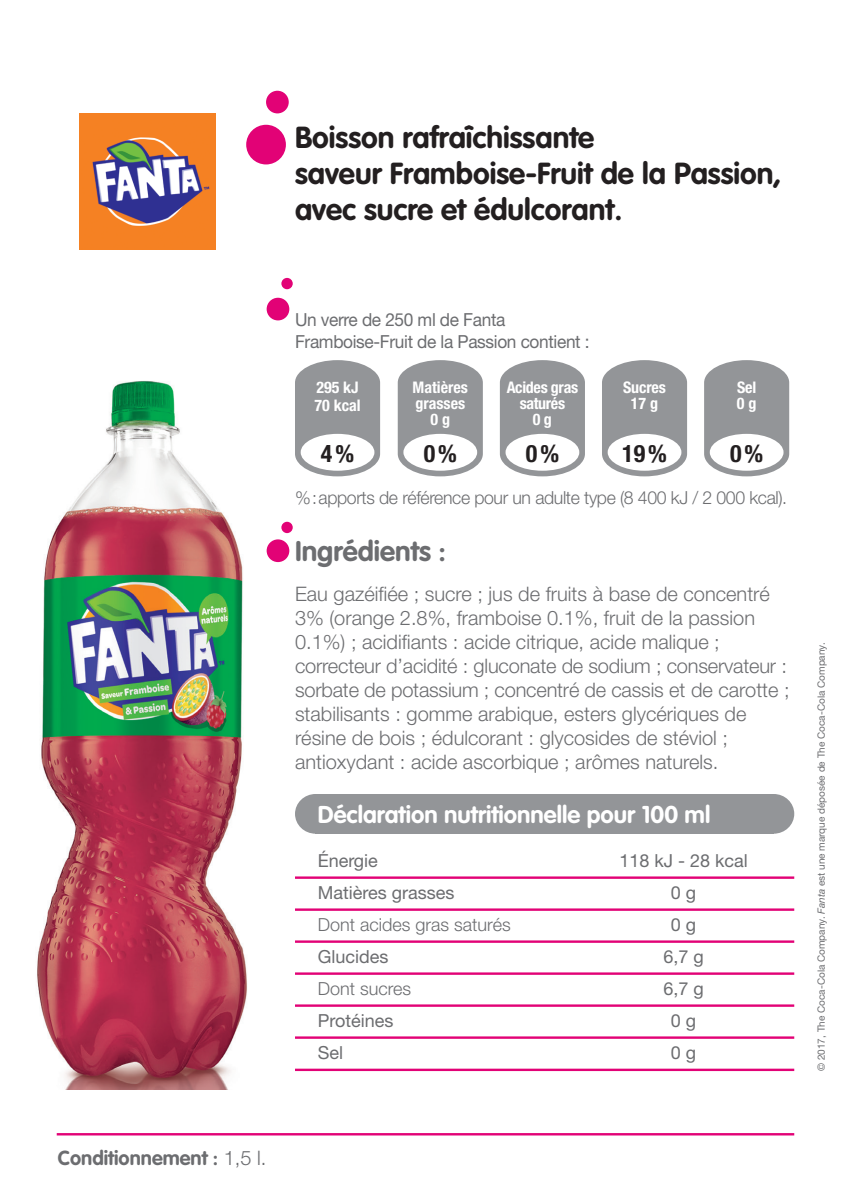
<style>
.page{position:relative;width:851px;height:1191px;background:#fff}
.page>*{position:absolute;margin:0;border:0;box-sizing:border-box;transform-origin:0 0}
.t1{font:700 30px/36px "VAG Rounded";color:#231f20}
.t2{font:700 28px "VAG Rounded";color:#6c6d70}
.t3{font:700 24px "VAG Rounded";color:#fff}
.t4{font:700 condensed 24px "Helvetica Neue";color:#231f20}
.t5{font:300 20px/24px "Helvetica Neue";color:#6c6d70}
.t6{font:700 20px "VAG Rounded";color:#6c6d70}
.t7{font:18px/21.6px "Helvetica Neue";letter-spacing:-.02em;color:#6c6d70;scale:.96 1}
.t8{font:300 18px "Helvetica Neue";letter-spacing:-.02em;color:#6c6d70}
.t9{font:18px "Helvetica Neue";color:#6c6d70}
.t10{font:300 18px "Helvetica Neue";color:#6c6d70}
.t11{font:18px "Helvetica Neue";letter-spacing:-.02em;color:#6c6d70}
.t12{font:700 condensed 16px "Helvetica Neue";letter-spacing:-.005em;color:#fff}
.t13{font:10px "Helvetica Neue";color:#6c6d70}
.s1{font-style:italic}
.s2{font-family:"Helvetica Neue";font-weight:300}
</style>
<div class="page">
<hr style="left:295px;top:876px;width:499px;height:3px;background:#e20276">
<hr style="left:295px;top:908px;width:499px;height:3px;background:#e20276">
<hr style="left:295px;top:940px;width:499px;height:2px;background:#e20276">
<hr style="left:295px;top:972px;width:499px;height:2px;background:#e20276">
<hr style="left:295px;top:1004px;width:499px;height:2px;background:#e20276">
<hr style="left:295px;top:1036px;width:499px;height:2px;background:#e20276">
<hr style="left:295px;top:1068px;width:499px;height:3px;background:#e20276">
<div style="left:315px;top:794px;width:458px;height:39px;background:#939598"></div>
<div style="left:295px;top:794px;width:41px;height:39px;background:#939598;border-radius:50%"></div>
<div style="left:753px;top:794px;width:41px;height:39px;background:#939598;border-radius:50%"></div>
<div style="left:246px;top:125px;width:40px;height:39px;background:#e20276;border-radius:50%"></div>
<div style="left:266px;top:91px;width:23px;height:22px;background:#e20276;border-radius:50%"></div>
<div style="left:266px;top:539px;width:23px;height:23px;background:#e20276;border-radius:50%"></div>
<div style="left:266px;top:298px;width:23px;height:22px;background:#e20276;border-radius:50%"></div>
<div style="left:281px;top:278px;width:12px;height:11px;background:#e20276;border-radius:50%"></div>
<div style="left:281px;top:522px;width:12px;height:11px;background:#e20276;border-radius:50%"></div>
<hr style="left:57px;top:1133px;width:737px;height:2px;background:#e20276">
<img style="left:37px;top:381px;width:210px;height:708px">
<svg style="left:295px;top:360px;width:85px;height:116px;background:#9ea0a3"></svg>
<div style="left:300px;top:434px;width:74px;height:37px;background:#fff;border-radius:50%"></div>
<svg style="left:397px;top:360px;width:86px;height:116px;background:#9fa1a4"></svg>
<div style="left:403px;top:434px;width:74px;height:37px;background:#fff;border-radius:50%"></div>
<svg style="left:500px;top:360px;width:85px;height:116px;background:#9ea0a3"></svg>
<div style="left:505px;top:434px;width:74px;height:37px;background:#fff;border-radius:50%"></div>
<svg style="left:602px;top:360px;width:85px;height:116px;background:#9ea0a3"></svg>
<div style="left:607px;top:434px;width:74px;height:37px;background:#fff;border-radius:50%"></div>
<svg style="left:704px;top:360px;width:85px;height:116px;background:#9ea0a3"></svg>
<div style="left:709px;top:434px;width:74px;height:37px;background:#fff;border-radius:50%"></div>
<img style="left:79px;top:113px;width:136px;height:136px">
<p class="t1" style="left:295px;top:119px;width:488px">Boisson rafraîchissante<br>saveur Framboise-Fruit de la Passion, avec sucre et édulcorant.</p>
<p class="t7" style="left:295px;top:308px;width:308px">Un verre de 250 ml de Fanta<br>Framboise-Fruit de la Passion contient :</p>
<p class="t12" style="left:316px;top:377px;width:44px">295 kJ</p>
<p class="t12" style="left:314px;top:395px;width:48px">70 kcal</p>
<p class="t4" style="left:321px;top:438px;width:35px">4%</p>
<p class="t12" style="left:412px;top:377px;width:57px">Matières</p>
<p class="t12" style="left:415px;top:393px;width:51px">grasses</p>
<p class="t12" style="left:430px;top:409px;width:21px">0 g</p>
<p class="t12" style="left:506px;top:377px;width:73px">Acides gras</p>
<p class="t12" style="left:519px;top:393px;width:47px">saturés</p>
<p class="t12" style="left:533px;top:409px;width:20px">0 g</p>
<p class="t12" style="left:623px;top:377px;width:44px">Sucres</p>
<p class="t12" style="left:630px;top:393px;width:29px">17 g</p>
<p class="t12" style="left:737px;top:377px;width:21px">Sel</p>
<p class="t12" style="left:736px;top:393px;width:21px">0 g</p>
<p class="t4" style="left:423px;top:438px;width:35px">0%</p>
<p class="t4" style="left:525px;top:438px;width:35px">0%</p>
<p class="t4" style="left:622px;top:438px;width:46px">19%</p>
<p class="t4" style="left:730px;top:438px;width:35px">0%</p>
<p class="t8" style="left:295px;top:486px;width:493px">%:apports de référence pour un adulte type (8 400 kJ / 2 000 kcal).</p>
<p class="t2" style="left:295px;top:535px;width:152px">Ingrédients :</p>
<p class="t5" style="left:295px;top:581px;width:496px">Eau gazéifiée ; sucre ; jus de fruits à base de concentré 3% (orange 2.8%, framboise 0.1%, fruit de la passion 0.1%) ; acidifiants : acide citrique, acide malique ; correcteur d’acidité : gluconate de sodium ; conservateur : sorbate de potassium ; concentré de cassis et de carotte ; stabilisants : gomme arabique, esters glycériques de résine de bois ; édulcorant : glycosides de stéviol ; antioxydant : acide ascorbique ; arômes naturels.</p>
<p class="t3" style="left:317px;top:800px;width:394px">Déclaration nutritionnelle pour 100 ml</p>
<p class="t9" style="left:317px;top:849px;width:62px">Énergie</p>
<p class="t9" style="left:317px;top:881px;width:138px">Matières grasses</p>
<p class="t10" style="left:317px;top:913px;width:195px">Dont acides gras saturés</p>
<p class="t9" style="left:317px;top:945px;width:72px">Glucides</p>
<p class="t10" style="left:317px;top:977px;width:95px">Dont sucres</p>
<p class="t9" style="left:317px;top:1009px;width:77px">Protéines</p>
<p class="t11" style="left:317px;top:1041px;width:27px">Sel</p>
<p class="t9" style="left:619px;top:849px;width:130px">118 kJ - 28 kcal</p>
<p class="t11" style="left:670px;top:881px;width:27px">0 g</p>
<p class="t11" style="left:670px;top:913px;width:27px">0 g</p>
<p class="t11" style="left:663px;top:945px;width:42px">6,7 g</p>
<p class="t11" style="left:663px;top:977px;width:42px">6,7 g</p>
<p class="t11" style="left:670px;top:1009px;width:27px">0 g</p>
<p class="t11" style="left:670px;top:1041px;width:27px">0 g</p>
<p class="t13" style="left:815px;top:1071px;width:430px;rotate:-90deg">© 2017, The Coca-Cola Company. <span class="s1">Fanta</span> est une marque déposée de The Coca-Cola Company.</p>
<p class="t6" style="left:58px;top:1146px;width:210px">Conditionnement : <span class="s2">1,5 l.</span></p>
</div>
